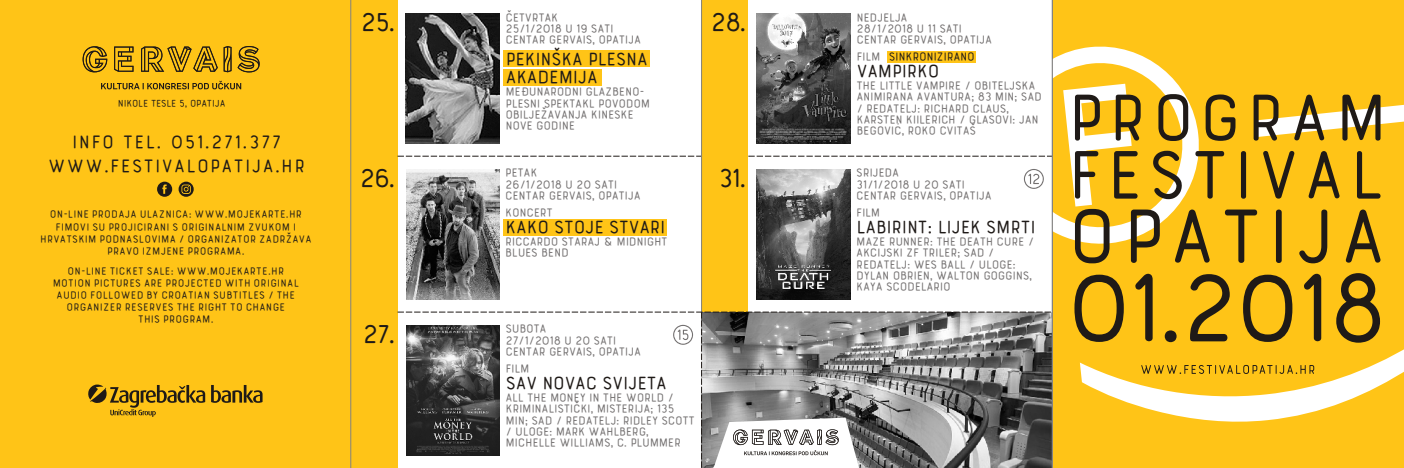
<style>
.page{position:relative;width:1404px;height:468px;background:#fff}
.page>*{position:absolute;margin:0;border:0;box-sizing:border-box;transform-origin:0 0}
.t1{font:700 110.55px "Bourton Line";letter-spacing:-.095em;color:#1f1a17}
.t2{font:700 30px "Bourton Line";letter-spacing:-.11em;color:#1f1a17}
.t3{font:700 21.3px/23.9px "Bourton Line";color:#1f1a17;text-align:center}
.t4{font:700 21px/17.7px "Bourton Line";letter-spacing:-.075em;color:#1f1a17}
.t5{font:700 13.5px/11.4px "Bourton Line";letter-spacing:-.075em;color:#737070}
.t6{font:700 13.5px "Bourton Line";letter-spacing:-.075em;color:#1f1a17}
.t7{font:700 12px/12px "Bourton Line";letter-spacing:-.035em;color:#1f1a17;text-align:center}
.t8{font:700 11.25px "Bourton Line";letter-spacing:-.075em;color:#1f1a17}
.s1{color:#737070}
</style>
<div class="page">
<div style="left:503px;top:51px;width:147px;height:16px;background:#ffc417"></div>
<div style="left:503px;top:69px;width:98px;height:17px;background:#ffc417"></div>
<div style="left:503px;top:219px;width:163px;height:16px;background:#ffc417"></div>
<div style="left:888px;top:51px;width:88px;height:12px;background:#ffc417"></div>
<div style="left:702px;top:0;width:46px;height:312px;background:#ffc417"></div>
<div style="left:1052px;top:0;width:352px;height:468px;background:#ffc417"></div>
<div style="left:0;top:0;width:351px;height:468px;background:#ffc417"></div>
<svg style="left:88px;top:385px;width:175px;height:32px"></svg>
<svg style="left:179px;top:182px;width:15px;height:15px"></svg>
<svg style="left:157px;top:182px;width:15px;height:15px"></svg>
<div style="left:351px;top:0;width:47px;height:468px;background:#ffc417"></div>
<svg style="left:398px;top:156px;width:303px;height:1px"></svg>
<svg style="left:748px;top:156px;width:304px;height:1px"></svg>
<svg style="left:1024px;top:169px;width:20px;height:20px"></svg>
<hr style="left:701px;top:0;width:1px;height:312px;background:#828282">
<svg style="left:398px;top:312px;width:654px;height:156px"></svg>
<hr style="left:351px;top:0;width:1px;height:468px;background:#828282">
<svg style="left:1053px;top:46px;width:146px;height:195px"></svg>
<svg style="left:1080px;top:349px;width:324px;height:73px"></svg>
<svg style="left:83px;top:46px;width:24px;height:26px"></svg>
<svg style="left:114px;top:46px;width:20px;height:26px"></svg>
<svg style="left:141px;top:46px;width:77px;height:26px"></svg>
<svg style="left:224px;top:46px;width:36px;height:26px"></svg>
<svg style="left:101px;top:81px;width:140px;height:8px"></svg>
<hr style="left:1052px;top:0;width:1px;height:468px;background:#828282">
<svg style="left:1075px;top:151px;width:306px;height:48px"></svg>
<svg style="left:1075px;top:209px;width:306px;height:54px"></svg>
<svg style="left:1075px;top:94px;width:329px;height:47px"></svg>
<img style="left:406px;top:13px;width:93px;height:130px">
<img style="left:406px;top:169px;width:93px;height:130px">
<img style="left:406px;top:325px;width:93px;height:130px">
<img style="left:757px;top:13px;width:93px;height:130px">
<img style="left:757px;top:169px;width:93px;height:130px">
<p class="t8" style="left:118px;top:99px;width:110px">NIKOLE TESLE 5, OPATIJA</p>
<h3 class="t3" style="left:47px;top:132px;width:260px">INFO TEL. 051.271.377<br>WWW.FESTIVALOPATIJA.HR</h3>
<p class="t7" style="left:40px;top:210px;width:274px">ON-LINE PRODAJA ULAZNICA: WWW.MOJEKARTE.HR FIMOVI SU PROJICIRANI S ORIGINALNIM ZVUKOM I HRVATSKIM PODNASLOVIMA / ORGANIZATOR ZADRŽAVA PRAVO IZMJENE PROGRAMA.</p>
<p class="t7" style="left:52px;top:266px;width:249px">ON-LINE TICKET SALE: WWW.MOJEKARTE.HR MOTION PICTURES ARE PROJECTED WITH ORIGINAL AUDIO FOLLOWED BY CROATIAN SUBTITLES / THE ORGANIZER RESERVES THE RIGHT TO CHANGE<br>THIS PROGRAM.</p>
<p class="t5" style="left:505px;top:13px;width:138px">ÈETVRTAK<br>25/1/2018 U 19 SATI<br>CENTAR GERVAIS, OPATIJA</p>
<h3 class="t4" style="left:505px;top:52px;width:145px">PEKINŠKA PLESNA<br>AKADEMIJA</h3>
<p class="t5" style="left:505px;top:88px;width:147px">MEÐUNARODNI GLAZBENO-<br>PLESNI SPEKTAKL POVODOM<br>OBILJEŽAVANJA KINESKE<br>NOVE GODINE</p>
<h2 class="t2" style="left:360px;top:10px;width:38px">25.</h2>
<h2 class="t2" style="left:709px;top:10px;width:39px">28.</h2>
<p class="t5" style="left:505px;top:169px;width:138px">PETAK<br>26/1/2018 U 20 SATI<br>CENTAR GERVAIS, OPATIJA</p>
<p class="t5" style="left:505px;top:208px;width:50px">KONCERT</p>
<h3 class="t4" style="left:505px;top:220px;width:163px">KAKO STOJE STVARI</h3>
<p class="t5" style="left:505px;top:237px;width:165px">RICCARDO STARAJ &amp; MIDNIGHT<br>BLUES BEND</p>
<h2 class="t2" style="left:358px;top:166px;width:39px">26.</h2>
<h2 class="t2" style="left:717px;top:166px;width:32px">31.</h2>
<h2 class="t2" style="left:361px;top:322px;width:36px">27.</h2>
<p class="t5" style="left:505px;top:325px;width:138px">SUBOTA<br>27/1/2018 U 20 SATI<br>CENTAR GERVAIS, OPATIJA</p>
<p class="t5" style="left:505px;top:364px;width:26px">FILM</p>
<h3 class="t4" style="left:505px;top:376px;width:164px">SAV NOVAC SVIJETA</h3>
<p class="t5" style="left:505px;top:393px;width:192px">ALL THE MONEY IN THE WORLD /<br>KRIMINALISTIÈKI, MISTERIJA; 135<br>MIN; SAD / REDATELJ: RIDLEY SCOTT / ULOGE: MARK WAHLBERG,<br>MICHELLE WILLIAMS, C. PLUMMER</p>
<p class="t5" style="left:856px;top:13px;width:138px">NEDJELJA<br>28/1/2018 U 11 SATI<br>CENTAR GERVAIS, OPATIJA</p>
<p class="t6" style="left:856px;top:51px;width:121px"><span class="s1">FILM</span> SINKRONIZIRANO</p>
<h3 class="t4" style="left:856px;top:64px;width:85px">VAMPIRKO</h3>
<p class="t5" style="left:856px;top:81px;width:188px">THE LITTLE VAMPIRE / OBITELJSKA<br>ANIMIRANA AVANTURA; 83 MIN; SAD / REDATELJ: RICHARD CLAUS,<br>KARSTEN KIILERICH / GLASOVI: JAN<br>BEGOVIÆ, ROKO CVITAŠ</p>
<p class="t5" style="left:856px;top:169px;width:138px">SRIJEDA<br>31/1/2018 U 20 SATI<br>CENTAR GERVAIS, OPATIJA</p>
<p class="t5" style="left:856px;top:208px;width:26px">FILM</p>
<h3 class="t4" style="left:856px;top:220px;width:182px">LABIRINT: LIJEK SMRTI</h3>
<p class="t5" style="left:856px;top:237px;width:180px">MAZE RUNNER: THE DEATH CURE /<br>AKCIJSKI ZF TRILER; SAD /<br>REDATELJ: WES BALL / ULOGE:<br>DYLAN OBRIEN, WALTON GOGGINS,<br>KAYA SCODELARIO</p>
<h1 class="t1" style="left:1061px;top:264px;width:330px">01.2018</h1>
</div>
